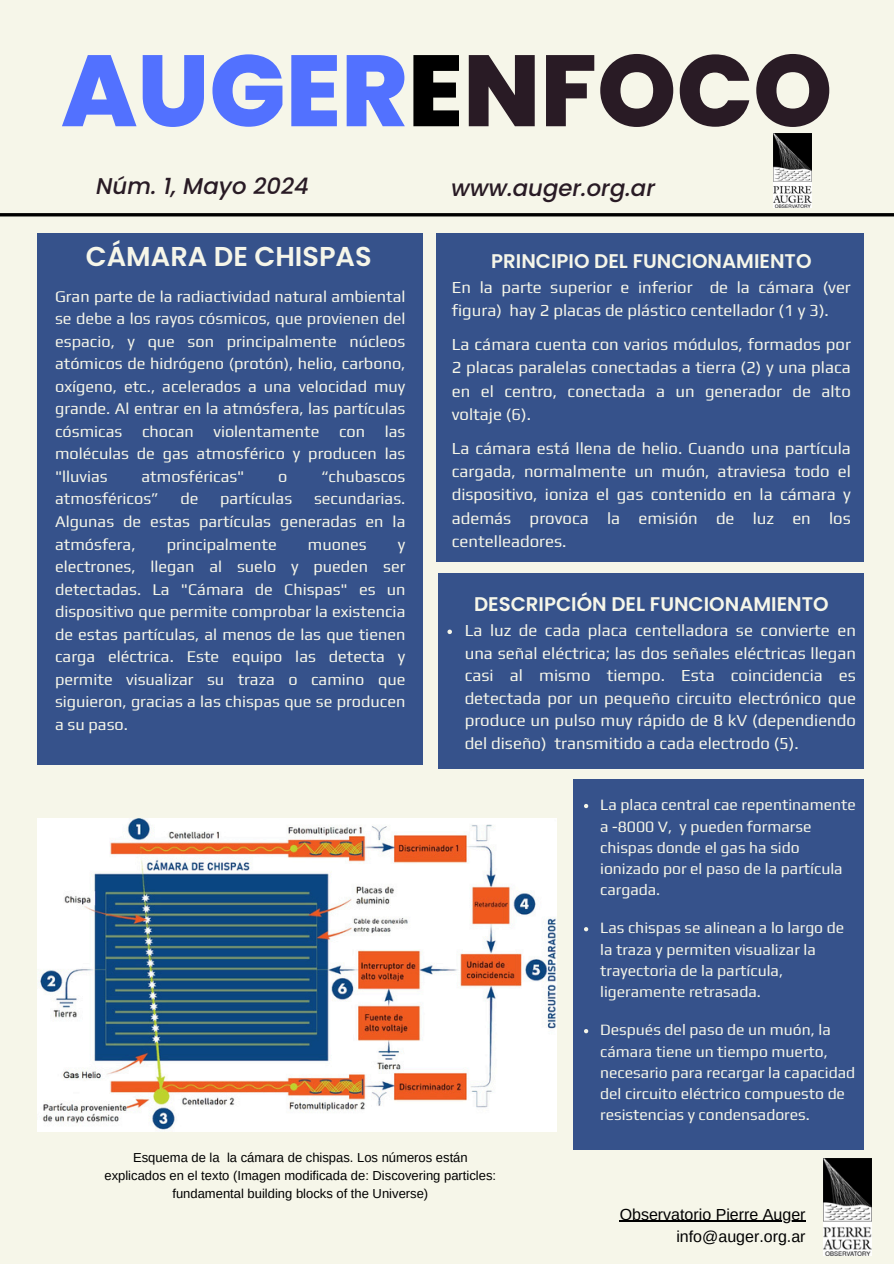
<style>
.page{position:relative;width:894px;height:1264px;background:#fff}
.page>*{position:absolute;margin:0;border:0;box-sizing:border-box;transform-origin:0 0}
.t1{font:800 100.95px "Poppins";color:#5271ff}
.t2{font:600 27.3px "Poppins";color:#f6f6e9}
.t3{font:italic 500 22.8px "Poppins";color:#291b25}
.t4{font:600 19.8px "Poppins";color:#f6f6e9}
.t5{font:16.8px/23.2px "Play";color:#f6f6e9;text-align:justify}
.t6{font:16.35px/22.5px "Play";color:#f6f6e9;text-align:justify}
.t7{font:16.05px/22px "Arimo";color:#000;text-align:right}
.t8{font:15.75px/21.3px "Play";color:#f6f6e9}
.t9{font:13.05px/18px "Arimo";color:#000;text-align:center}
.s1{color:#000}
.s2{color:#291b25}
</style>
<div class="page">
<div style="left:0;top:0;width:893px;height:1263px;background:#f6f6e9"></div>
<div style="left:38px;top:233px;width:385px;height:531px;background:#36528b"></div>
<div style="left:439px;top:574px;width:424px;height:195px;background:#36528b"></div>
<div style="left:436px;top:233px;width:427px;height:328px;background:#36528b"></div>
<hr style="left:0;top:213px;width:893px;height:3px;background:#000">
<img style="left:38px;top:818px;width:518px;height:313px">
<div style="left:573px;top:779px;width:290px;height:371px;background:#36528b"></div>
<img style="left:823px;top:1158px;width:48px;height:97px">
<img style="left:773px;top:133px;width:37px;height:74px">
<svg style="left:447px;top:629px;width:5px;height:5px"></svg>
<svg style="left:584px;top:804px;width:4px;height:4px"></svg>
<svg style="left:584px;top:927px;width:4px;height:4px"></svg>
<svg style="left:584px;top:1029px;width:4px;height:4px"></svg>
<hr style="left:619px;top:1220px;width:186px;height:1px;background:#000">
<h3 class="t1" style="left:61px;top:20px;width:772px">AUGER<span class="s1">E</span><span class="s2">NFOCO</span></h3>
<h4 class="t3" style="left:96px;top:170px;width:214px">Núm. 1, Mayo 2024</h4>
<h5 class="t2" style="left:86px;top:237px;width:287px">CÁMARA DE CHISPAS</h5>
<h5 class="t6" style="left:55px;top:285px;width:352px">Gran parte de la radiactividad natural ambiental se debe a los rayos cósmicos, que provienen del espacio, y que son principalmente núcleos atómicos de hidrógeno (protón), helio, carbono, oxígeno, etc., acelerados a una velocidad muy grande. Al entrar en la atmósfera, las partículas cósmicas chocan violentamente con las moléculas de gas atmosférico y producen las "lluvias</h5>
<h5 class="t6" style="left:141px;top:465px;width:104px">atmosféricas"</h5>
<h5 class="t6" style="left:278px;top:465px;width:11px">o</h5>
<h5 class="t6" style="left:321px;top:465px;width:86px">“chubascos</h5>
<h5 class="t6" style="left:55px;top:487px;width:105px">atmosféricos”</h5>
<h5 class="t6" style="left:180px;top:487px;width:20px">de</h5>
<h5 class="t6" style="left:220px;top:487px;width:73px">partículas</h5>
<h5 class="t6" style="left:55px;top:487px;width:352px;text-indent:259px">secundarias.<br>Algunas de estas partículas generadas en la atmósfera,</h5>
<h5 class="t6" style="left:167px;top:532px;width:111px">principalmente</h5>
<h5 class="t6" style="left:308px;top:532px;width:60px">muones</h5>
<h5 class="t6" style="left:55px;top:532px;width:352px;text-indent:343px">y electrones, llegan al suelo y pueden ser detectadas. La "Cámara de Chispas" es un dispositivo que permite comprobar la existencia de estas partículas, al menos de las que tienen carga eléctrica. Este equipo las detecta y permite visualizar su traza o camino que siguieron, gracias a las chispas que se producen a su paso.</h5>
<h5 class="t3" style="left:451px;top:172px;width:205px">www.auger.org.ar</h5>
<h5 class="t4" style="left:491px;top:248px;width:322px">PRINCIPIO DEL FUNCIONAMIENTO</h5>
<h4 class="t5" style="left:451px;top:275px;width:400px">En la parte superior e inferior de la cámara (ver figura) hay 2 placas de plástico centellador (1 y 3).</h4>
<p class="t5" style="left:451px;top:332px;width:400px">La cámara cuenta con varios módulos, formados por 2 placas paralelas conectadas a tierra (2) y una placa en el centro, conectada a un generador de alto voltaje (6).</p>
<p class="t5" style="left:451px;top:436px;width:400px">La cámara está llena de helio. Cuando una partícula cargada, normalmente un muón, atraviesa todo el dispositivo, ioniza el gas contenido en la cámara y además provoca la emisión de luz en los centelleadores.</p>
<h2 class="t4" style="left:474px;top:590px;width:356px">DESCRIPCIÓN DEL FUNCIONAMIENTO</h2>
<p class="t5" style="left:464px;top:619px;width:392px;line-height:22.5px">La luz de cada placa centelladora se convierte en una señal eléctrica; las dos señales eléctricas llegan casi al mismo tiempo. Esta coincidencia es detectada por un pequeño circuito electrónico que produce un pulso muy rápido de 8 kV (dependiendo del diseño) transmitido a cada electrodo (5).</p>
<p class="t8" style="left:600px;top:794px;width:257px">La placa central cae repentinamente a -8000 V, y pueden formarse chispas donde el gas ha sido ionizado por el paso de la partícula cargada.</p>
<p class="t8" style="left:600px;top:917px;width:245px">Las chispas se alinean a lo largo de la traza y permiten visualizar la trayectoria de la partícula, ligeramente retrasada.</p>
<h5 class="t8" style="left:600px;top:1019px;width:256px">Después del paso de un muón, la cámara tiene un tiempo muerto, necesario para recargar la capacidad del circuito eléctrico compuesto de resistencias y condensadores.</h5>
<p class="t9" style="left:104px;top:1148px;width:393px">Esquema de la la cámara de chispas. Los números están explicados en el texto (Imagen modificada de: Discovering particles: fundamental building blocks of the Universe)</p>
<p class="t7" style="left:619px;top:1202px;width:187px">Observatorio Pierre Auger info@auger.org.ar</p>
</div>
